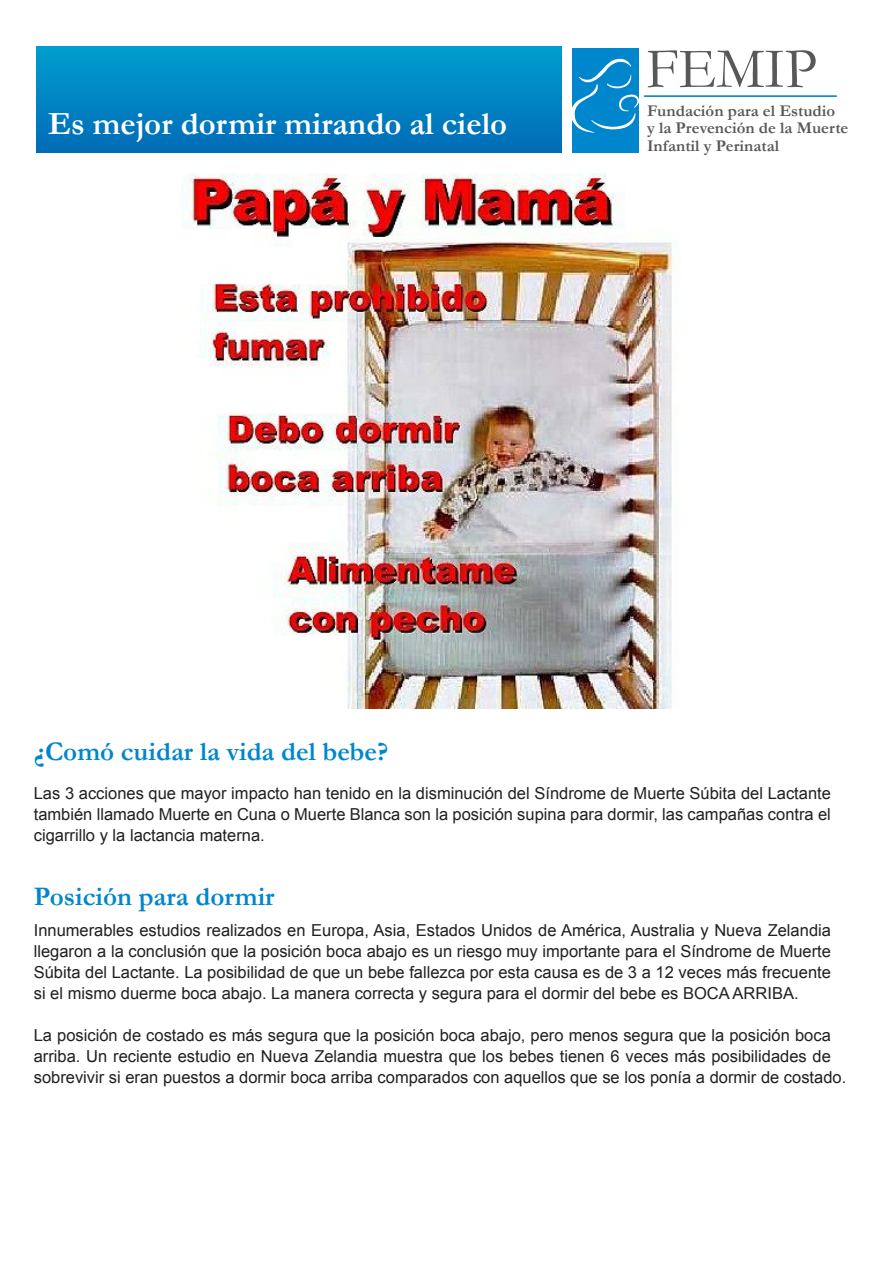
<style>
.page{position:relative;width:893px;height:1263px;background:#fff}
.page>*{position:absolute;margin:0;border:0;box-sizing:border-box;transform-origin:0 0}
.t1{font:57.6px "Garamond";color:#57585a}
.t2{font:700 32.7px "Garamond";color:#fff}
.t3{font:700 27px "Garamond";color:#0086cc}
.t4{font:16.5px/21px "Arial";color:#231f20;text-align:justify}
.t5{font:700 16.5px/17.4px "Garamond";color:#57585a}
</style>
<div class="page">
<div style="left:572px;top:48px;width:67px;height:104px;background:#0086cc"></div>
<svg style="left:572px;top:59px;width:67px;height:74px"></svg>
<hr style="left:644px;top:95px;width:193px;height:2px;background:#0086cc">
<div style="left:37px;top:47px;width:524px;height:105px;background:linear-gradient(to bottom,#009ece,#006bb6)"></div>
<img style="left:181px;top:173px;width:493px;height:536px">
<h2 class="t2" style="left:48px;top:101px;width:461px">Es mejor dormir mirando al cielo</h2>
<h1 class="t1" style="left:646px;top:30px;width:173px">FEMIP</h1>
<p class="t5" style="left:647px;top:102px;width:203px">Fundación para el Estudio<br>y la Prevención de la Muerte<br>Infantil y Perinatal</p>
<h3 class="t3" style="left:34px;top:733px;width:356px">¿Comó cuidar la vida del bebe?</h3>
<p class="t4" style="left:34px;top:783px;width:799px">Las 3 acciones que mayor impacto han tenido en la disminución del Síndrome de Muerte Súbita del Lactante también llamado Muerte en Cuna o Muerte Blanca son la posición supina para dormir, las campañas contra el cigarrillo y la lactancia materna.</p>
<h3 class="t3" style="left:34px;top:878px;width:242px">Posición para dormir</h3>
<p class="t4" style="left:34px;top:920px;width:799px">Innumerables estudios realizados en Europa, Asia, Estados Unidos de América, Australia y Nueva Zelandia llegaron a la conclusión que la posición boca abajo es un riesgo muy importante para el Síndrome de Muerte Súbita del Lactante. La posibilidad de que un bebe fallezca por esta causa es de 3 a 12 veces más frecuente si el mismo duerme boca abajo. La manera correcta y segura para el dormir del bebe es BOCA ARRIBA.</p>
<p class="t4" style="left:34px;top:1025px;width:814px;text-align:left">La posición de costado es más segura que la posición boca abajo, pero menos segura que la posición boca arriba. Un reciente estudio en Nueva Zelandia muestra que los bebes tienen 6 veces más posibilidades de sobrevivir si eran puestos a dormir boca arriba comparados con aquellos que se los ponía a dormir de costado.</p>
</div>
